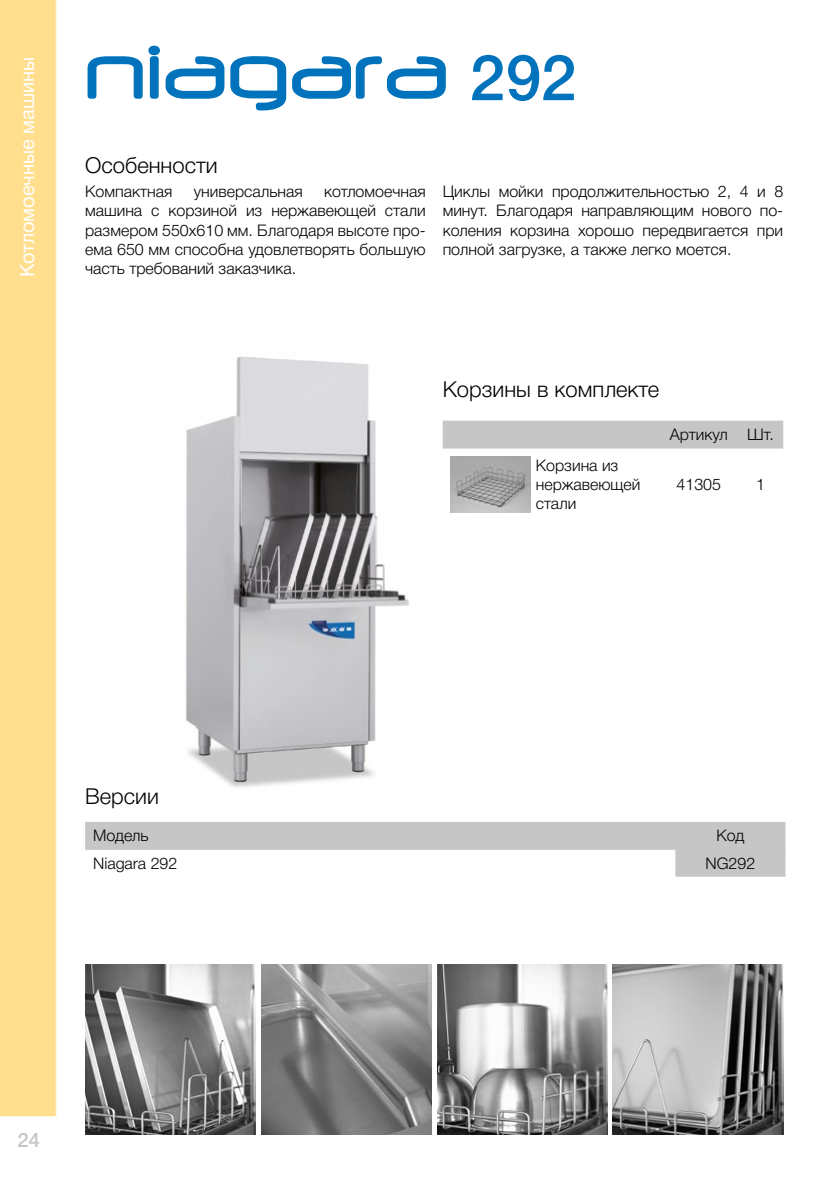
<style>
.page{position:relative;width:840px;height:1191px;background:#fff}
.page>*{position:absolute;margin:0;border:0;box-sizing:border-box;transform-origin:0 0}
.t1{font:500 64px "Helvetica Neue Cyr";color:#0073bc}
.t2{font:300 22px "Helvetica Neue Cyr";color:#000}
.t3{font:20px "Helvetica Neue Cyr";color:#fff}
.t4{font:500 20px "Helvetica Neue Cyr";color:#c6c6c6}
.t5{font:300 16px/19.2px "Helvetica Neue Cyr";color:#000;text-align:justify}
</style>
<div class="page">
<div style="left:0;top:0;width:57px;height:1117px;background:#ffde8d"></div>
<img style="left:185px;top:356px;width:306px;height:432px">
<svg style="left:85px;top:822px;width:700px;height:54px"></svg>
<hr style="left:85px;top:848px;width:122px;height:1px;background:#c6c6c6">
<hr style="left:207px;top:848px;width:468px;height:1px;background:#c6c6c6">
<hr style="left:675px;top:848px;width:110px;height:1px;background:#c6c6c6">
<img style="left:85px;top:964px;width:170px;height:170px">
<img style="left:261px;top:964px;width:170px;height:170px">
<img style="left:437px;top:964px;width:170px;height:170px">
<img style="left:612px;top:964px;width:170px;height:170px">
<svg style="left:87px;top:46px;width:137px;height:53px"></svg>
<svg style="left:230px;top:56px;width:56px;height:54px"></svg>
<svg style="left:292px;top:56px;width:153px;height:43px"></svg>
<div style="left:442px;top:420px;width:340px;height:27px;background:#c6c6c6"></div>
<hr style="left:442px;top:447px;width:85px;height:1px;background:#c6c6c6">
<hr style="left:527px;top:447px;width:132px;height:1px;background:#c6c6c6">
<hr style="left:659px;top:447px;width:78px;height:1px;background:#c6c6c6">
<hr style="left:737px;top:447px;width:45px;height:1px;background:#c6c6c6">
<img style="left:450px;top:456px;width:80px;height:57px">
<p class="t3" style="left:16px;top:277px;width:222px;rotate:-90deg">Котломоечные машины</p>
<h2 class="t2" style="left:85px;top:153px;width:134px">Особенности</h2>
<h1 class="t1" style="left:470px;top:43px;width:108px">292</h1>
<p class="t5" style="left:85px;top:182px;width:342px;text-indent:239px">котломоечная машина с корзиной из нержавеющей стали размером 550x610 мм. Благодаря высоте про&shy;ема 650 мм способна удовлетворять большую часть требований заказчика.</p>
<p class="t5" style="left:442px;top:182px;width:342px">Циклы мойки продолжительностью 2, 4 и 8 минут. Благодаря направляющим нового по&shy;коления корзина хорошо передвигается при полной загрузке, а также легко моется.</p>
<p class="t5" style="left:85px;top:182px;width:89px">Компактная</p>
<p class="t5" style="left:194px;top:182px;width:110px">универсальная</p>
<h2 class="t2" style="left:442px;top:377px;width:218px">Корзины в комплекте</h2>
<p class="t5" style="left:535px;top:456px;width:106px;text-align:left">Корзина из нержавеющей стали</p>
<p class="t5" style="left:669px;top:425px;width:105px">Артикул Шт.</p>
<p class="t5" style="left:676px;top:475px;width:46px">41305</p>
<p class="t5" style="left:755px;top:475px;width:10px">1</p>
<h2 class="t2" style="left:85px;top:784px;width:75px">Версии</h2>
<p class="t5" style="left:93px;top:826px;width:57px">Модель</p>
<p class="t5" style="left:716px;top:826px;width:29px">Код</p>
<p class="t5" style="left:93px;top:853px;width:86px">Niagara 292</p>
<p class="t5" style="left:705px;top:853px;width:51px">NG292</p>
<p class="t4" style="left:18px;top:1129px;width:24px">24</p>
</div>
